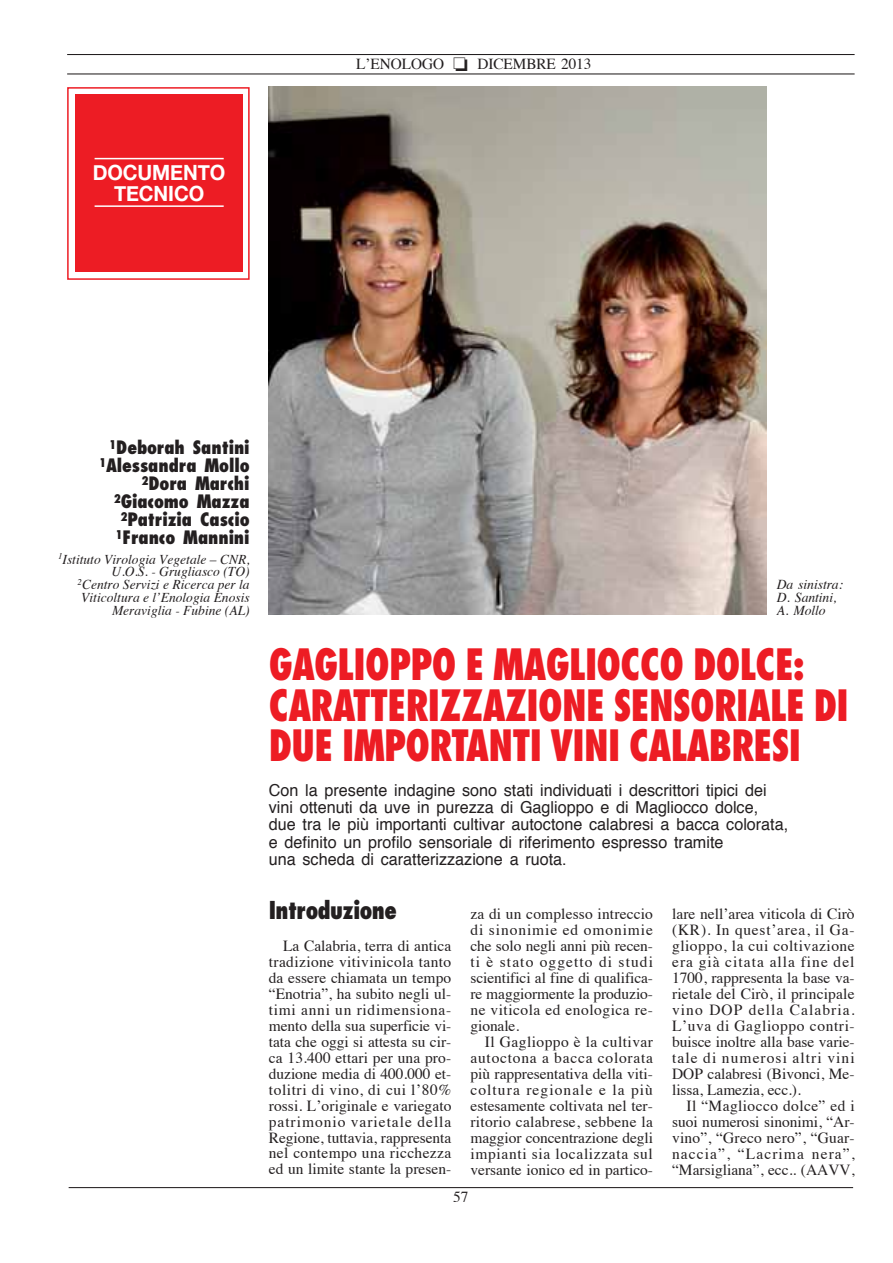
<style>
.page{position:relative;width:893px;height:1263px;background:#fff}
.page>*{position:absolute;margin:0;border:0;box-sizing:border-box;transform-origin:0 0}
.t1{font:800 condensed 42px/40.5px "Futura";letter-spacing:-.02em;color:#ed1c24;scale:.9 1}
.t2{font:800 condensed 24px "Futura";letter-spacing:-.025em;color:#231f20;scale:.95 1}
.t3{font:700 21px/21px "Helvetica Neue";letter-spacing:-.005em;color:#fff;text-align:center;scale:.95 1}
.t4{font:800 condensed 18px/18px "Futura";letter-spacing:-.005em;color:#231f20;text-align:right}
.t5{font:16.5px/17.2px "Helvetica";color:#231f20}
.t6{font:15.45px/16px "Times";color:#231f20;text-align:justify}
.t7{font:15.3px "Times";letter-spacing:-.005em;color:#231f20}
.t8{font:italic 13.65px/12.8px "Times";letter-spacing:-.005em;color:#231f20}
.t9{font:italic 13.5px/12.8px "Times";color:#231f20;text-align:right}
</style>
<div class="page">
<hr style="left:69px;top:1187px;width:784px;height:1px;background:#231f20">
<hr style="left:67px;top:54px;width:788px;height:1px;background:#231f20">
<hr style="left:67px;top:73px;width:788px;height:1px;background:#231f20">
<img style="left:269px;top:86px;width:498px;height:529px">
<div style="left:67px;top:87px;width:183px;height:193px;border:2px solid #ed1c24"></div>
<div style="left:75px;top:94px;width:168px;height:178px;background:#ed1c24"></div>
<hr style="left:95px;top:158px;width:129px;height:1px;background:#fff">
<hr style="left:95px;top:205px;width:129px;height:2px;background:#fff">
<h3 class="t3" style="left:93px;top:161px;width:141px">DOCUMENTO<br>TECNICO</h3>
<p class="t7" style="left:356px;top:58px;width:237px">L’ENOLOGO ❏ DICEMBRE 2013</p>
<p class="t4" style="left:99px;top:440px;width:152px"><sup>1</sup>Deborah Santini<br><sup>1</sup>Alessandra Mollo<br><sup>2</sup>Dora Marchi<br><sup>2</sup>Giacomo Mazza<br><sup>2</sup>Patrizia Cascio<br><sup>1</sup>Franco Mannini</p>
<p class="t9" style="left:58px;top:554px;width:193px"><sup>1</sup>Istituto Virologia Vegetale – CNR,<br>U.O.S. - Grugliasco (TO)<br><sup>2</sup>Centro Servizi e Ricerca per la<br>Viticoltura e l’Enologia Enosis<br>Meraviglia - Fubine (AL)</p>
<p class="t8" style="left:777px;top:579px;width:68px">Da sinistra:<br>D. Santini,<br>A. Mollo</p>
<h1 class="t1" style="left:269px;top:648px;width:646px">GAGLIOPPO E MAGLIOCCO DOLCE:<br>CARATTERIZZAZIONE SENSORIALE DI<br>DUE IMPORTANTI VINI CALABRESI</h1>
<p class="t5" style="left:269px;top:783px;width:521px">Con la presente indagine sono stati individuati i descrittori tipici dei vini ottenuti da uve in purezza di Gaglioppo e di Magliocco dolce, due tra le più importanti cultivar autoctone calabresi a bacca colorata, e definito un profilo sensoriale di riferimento espresso tramite<br>una scheda di caratterizzazione a ruota.</p>
<h2 class="t2" style="left:269px;top:900px;width:136px">Introduzione</h2>
<p class="t6" style="left:269px;top:939px;width:184px;text-indent:14px">La Calabria, terra di antica tradizione vitivinicola tanto da essere chiamata un tempo “Enotria”, ha subito negli ul&shy;timi anni un ridimensiona&shy;mento della sua superficie vi&shy;tata che oggi si attesta su cir&shy;ca 13.400 ettari per una pro&shy;duzione media di 400.000 et&shy;tolitri di vino, di cui l’80% rossi. L’originale e variegato patrimonio varietale della Regione, tuttavia, rappresenta nel contempo una ricchezza ed un limite stante la presen-</p>
<p class="t6" style="left:470px;top:907px;width:184px">za di un complesso intreccio di sinonimie ed omonimie che solo negli anni più recen&shy;ti è stato oggetto di studi scientifici al fine di qualifica&shy;re maggiormente la produzio&shy;ne viticola ed enologica re&shy;gionale.</p>
<p class="t6" style="left:470px;top:1035px;width:184px;text-indent:14px">Il Gaglioppo è la cultivar autoctona a bacca colorata più rappresentativa della viti&shy;coltura regionale e la più estesamente coltivata nel ter&shy;ritorio calabrese, sebbene la maggior concentrazione degli impianti sia localizzata sul versante ionico ed in partico-</p>
<p class="t6" style="left:672px;top:907px;width:184px">lare nell’area viticola di Cirò (KR). In quest’area, il Ga&shy;glioppo, la cui coltivazione era già citata alla fine del 1700, rappresenta la base va&shy;rietale del Cirò, il principale vino DOP della Calabria.<br>L’uva di Gaglioppo contri&shy;buisce inoltre alla base varie&shy;tale di numerosi altri vini DOP calabresi (Bivonci, Me&shy;lissa, Lamezia, ecc.).</p>
<p class="t6" style="left:672px;top:1099px;width:184px;text-indent:14px">Il “Magliocco dolce” ed i suoi numerosi sinonimi, “Ar&shy;vino”, “Greco nero”, “Guar&shy;naccia”, “Lacrima nera”, “Marsigliana”, ecc.. (AAVV,</p>
<p class="t7" style="left:453px;top:1191px;width:17px">57</p>
</div>
